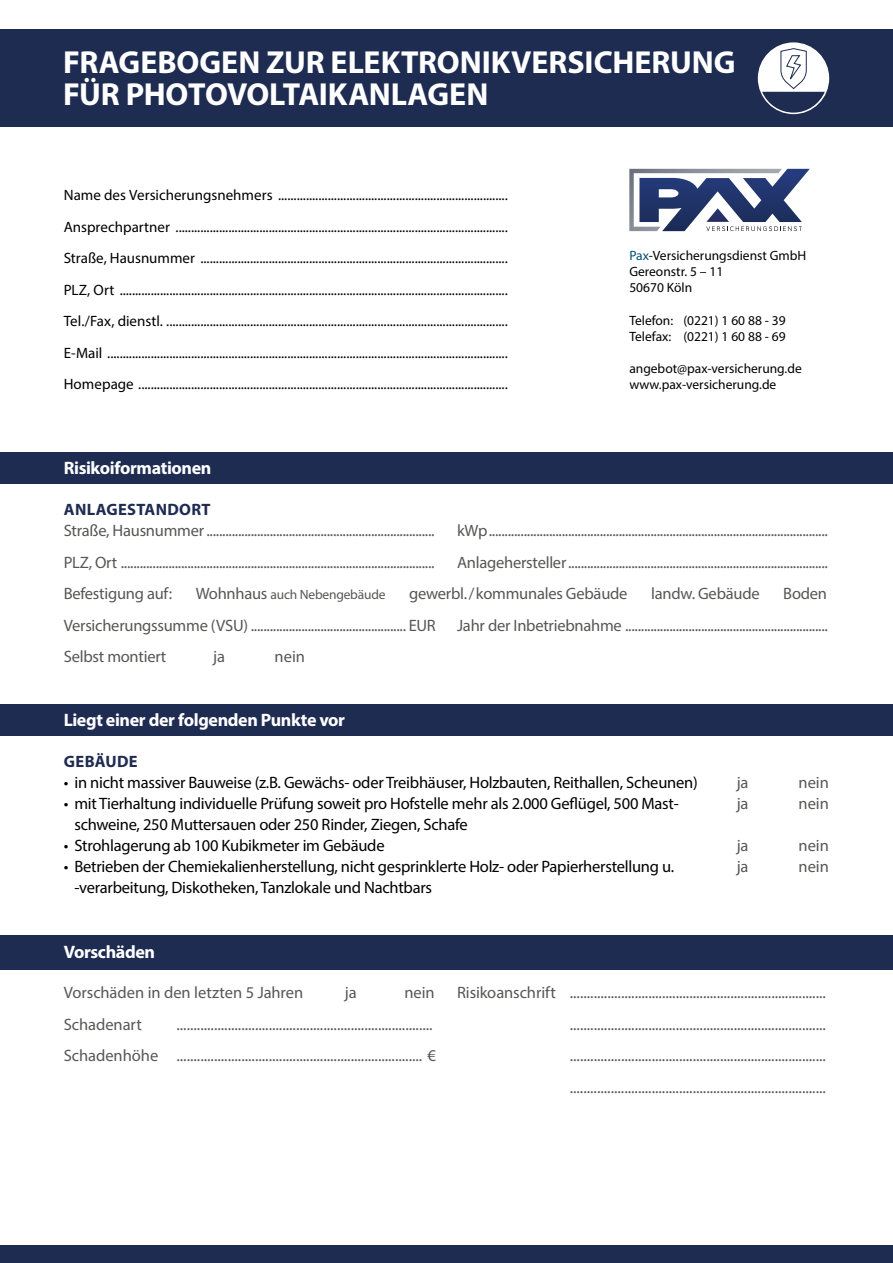
<style>
.page{position:relative;width:893px;height:1263px;background:#fff}
.page>*{position:absolute;margin:0;border:0;box-sizing:border-box;transform-origin:0 0}
.t1{font:700 31.95px/31.5px "Myriad Pro";letter-spacing:-.005em;color:#fff}
.t2{font:700 18px "Myriad Pro";letter-spacing:-.02em;color:#fff}
.t3{font:16.5px/31.5px "Myriad Pro";letter-spacing:-.015em;color:#575756}
.t4{font:16.5px/21px "Myriad Pro";letter-spacing:-.015em;color:#000}
.t5{font:700 16.5px "Myriad Pro";letter-spacing:.02em;color:#1e2c52}
.t6{font:15px/31.5px "Myriad Pro";color:#000;text-align:justify}
.t7{font:13.5px/16.2px "Myriad Pro";color:#000}
.t8{font:13.5px "Myriad Pro";letter-spacing:-.015em;color:#575756}
.s1{color:#004e79}
.s2{font-size:16.5px}
</style>
<div class="page">
<div style="left:0;top:1245px;width:893px;height:18px;background:#1e2c52"></div>
<div style="left:0;top:30px;width:893px;height:97px;background:#1e2c52"></div>
<div style="left:0;top:452px;width:893px;height:32px;background:#1e2c52"></div>
<div style="left:0;top:704px;width:893px;height:32px;background:#1e2c52"></div>
<svg style="left:629px;top:169px;width:181px;height:62px"></svg>
<div style="left:0;top:935px;width:893px;height:34px;background:#1e2c52"></div>
<div style="left:758px;top:42px;width:71px;height:72px;border:3px solid #fff;border-radius:50%"></div>
<svg style="left:762px;top:48px;width:63px;height:65px"></svg>
<h1 class="t1" style="left:63px;top:46px;width:674px">FRAGEBOGEN ZUR ELEKTRONIKVERSICHERUNG<br>FÜR PHOTOVOLTAIKANLAGEN</h1>
<p class="t6" style="left:64px;top:179px;width:446px">Name des Versicherungsnehmers ..........................................................................<br>Ansprechpartner ...........................................................................................................<br>Straße, Hausnummer ...................................................................................................<br>PLZ, Ort .............................................................................................................................<br>Tel./Fax, dienstl. ..............................................................................................................<br>E-Mail .................................................................................................................................<br>Homepage .......................................................................................................................</p>
<p class="t2" style="left:64px;top:456px;width:149px">Risikoiformationen</p>
<p class="t7" style="left:629px;top:247px;width:178px"><span class="s1">Pax</span>-Versicherungsdienst GmbH<br>Gereonstr. 5 – 11<br>50670 Köln</p>
<p class="t7" style="left:629px;top:312px;width:158px">Telefon: (0221) 1 60 88 - 39<br>Telefax: (0221) 1 60 88 - 69</p>
<p class="t7" style="left:629px;top:360px;width:174px">angebot@pax-versicherung.de www.pax-versicherung.de</p>
<p class="t5" style="left:64px;top:499px;width:148px">ANLAGESTANDORT</p>
<p class="t3" style="left:64px;top:515px;width:372px">Straße, Hausnummer........................................................................<br>PLZ, Ort ...................................................................................................</p>
<p class="t3" style="left:457px;top:515px;width:372px">kWp...........................................................................................................<br>Anlagehersteller..................................................................................</p>
<p class="t3" style="left:64px;top:578px;width:110px">Befestigung auf:</p>
<p class="t8" style="left:196px;top:586px;width:191px"><span class="s2">Wohnhaus</span> auch Nebengebäude</p>
<p class="t3" style="left:409px;top:578px;width:220px">gewerbl./kommunales Gebäude</p>
<p class="t3" style="left:651px;top:578px;width:110px">landw. Gebäude</p>
<p class="t3" style="left:783px;top:578px;width:45px">Boden</p>
<p class="t3" style="left:64px;top:609px;width:374px">Versicherungssumme (VSU) ................................................. EUR<br>Selbst montiert</p>
<p class="t3" style="left:213px;top:641px;width:13px">ja</p>
<p class="t3" style="left:275px;top:641px;width:32px">nein</p>
<p class="t2" style="left:64px;top:708px;width:283px">Liegt einer der folgenden Punkte vor</p>
<p class="t3" style="left:457px;top:609px;width:372px">Jahr der Inbetriebnahme ................................................................</p>
<p class="t5" style="left:64px;top:751px;width:75px">GEBÄUDE</p>
<p class="t4" style="left:64px;top:772px;width:635px">• in nicht massiver Bauweise (z.B. Gewächs- oder Treibhäuser, Holzbauten, Reithallen, Scheunen)</p>
<p class="t4" style="left:74px;top:793px;width:606px;text-indent:-11px">• mit Tierhaltung individuelle Prüfung soweit pro Hofstelle mehr als 2.000 Geflügel, 500 Mast&shy;schweine, 250 Muttersauen oder 250 Rinder, Ziegen, Schafe</p>
<p class="t4" style="left:64px;top:835px;width:322px">• Strohlagerung ab 100 Kubikmeter im Gebäude</p>
<p class="t4" style="left:74px;top:856px;width:601px;text-indent:-11px">• Betrieben der Chemiekalienherstellung, nicht gesprinklerte Holz- oder Papierherstellung u. -verarbeitung, Diskotheken, Tanzlokale und Nachtbars</p>
<p class="t2" style="left:64px;top:941px;width:93px">Vorschäden</p>
<p class="t3" style="left:737px;top:767px;width:13px">ja</p>
<p class="t3" style="left:799px;top:767px;width:32px">nein</p>
<p class="t3" style="left:737px;top:788px;width:13px">ja</p>
<p class="t3" style="left:799px;top:788px;width:32px">nein</p>
<p class="t3" style="left:737px;top:830px;width:13px">ja</p>
<p class="t3" style="left:799px;top:830px;width:32px">nein</p>
<p class="t3" style="left:737px;top:851px;width:13px">ja</p>
<p class="t3" style="left:799px;top:851px;width:32px">nein</p>
<p class="t3" style="left:64px;top:977px;width:241px">Vorschäden in den letzten 5 Jahren</p>
<p class="t3" style="left:345px;top:977px;width:13px">ja</p>
<p class="t3" style="left:404px;top:977px;width:32px">nein</p>
<p class="t3" style="left:64px;top:1008px;width:80px">Schadenart</p>
<p class="t3" style="left:64px;top:1008px;width:374px;text-align:right">...........................................................................<br>Schadenhöhe ........................................................................ €</p>
<p class="t3" style="left:570px;top:977px;width:258px;text-align:justify;text-indent:-113px">Risikoanschrift ........................................................................... ........................................................................... ........................................................................... ...........................................................................</p>
</div>
